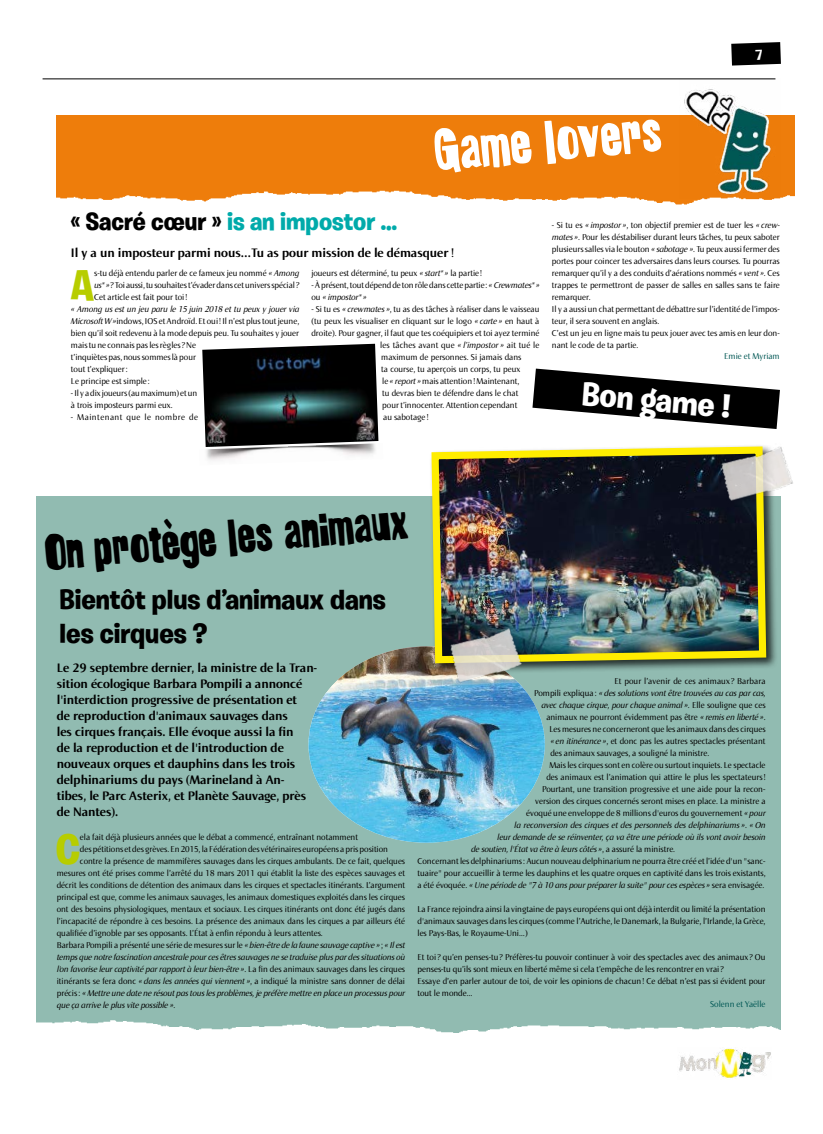
<style>
.page{position:relative;width:823px;height:1134px;background:#fff}
.page>*{position:absolute;margin:0;border:0;box-sizing:border-box;transform-origin:0 0}
.t1{font:700 48px "Grunge";color:#fff}
.t2{font:700 42.7px "Burbank Big";color:#b7cd00}
.t3{font:700 41px "Grunge";color:#000}
.t4{font:700 33px "Burbank Big";color:#fff}
.t5{font:700 28px/33.6px "Burbank Big";color:#000}
.t6{font:700 25px "Burbank Big";color:#0aa}
.t7{font:700 13px/16px "Norma";color:#000}
.t8{font:9px/12px "Norma";color:#000}
.t9{font:italic 9px "Norma";color:#000}
.t10{font:9px "Norma";color:#005754}
.t11{font:9px "Norma";letter-spacing:.05em;color:#000}
.s1{color:#000}
.s2{font-style:italic}
.s3{font-style:normal}
</style>
<div class="page">
<img style="left:679px;top:1058px;width:90px;height:20px">
<img style="left:36px;top:496px;width:743px;height:562px">
<hr style="left:43px;top:78px;width:732px;height:1px;background:#000">
<img style="left:57px;top:116px;width:737px;height:88px">
<img style="left:679px;top:79px;width:101px;height:120px">
<img style="left:202px;top:344px;width:176px;height:99px">
<img style="left:205px;top:443px;width:171px;height:18px">
<svg style="left:532px;top:369px;width:247px;height:60px"></svg>
<img style="left:308px;top:646px;width:236px;height:197px">
<div style="left:429px;top:444px;width:348px;height:231px;background:#000;opacity:.75"></div>
<img style="left:427px;top:444px;width:342px;height:223px">
<img style="left:443px;top:622px;width:80px;height:64px">
<img style="left:714px;top:444px;width:79px;height:61px">
<svg style="left:731px;top:42px;width:49px;height:24px"></svg>
<h1 class="t1" style="left:431px;top:116px;width:229px;rotate:-5deg">Game lovers</h1>
<h3 class="t6" style="left:71px;top:206px;width:327px"><span class="s1">« Sacré cœur »</span> is an impostor …</h3>
<h3 class="t7" style="left:71px;top:245px;width:384px">Il y a un imposteur parmi nous…Tu as pour mission de le démasquer !</h3>
<h2 class="t2" style="left:71px;top:259px;width:25px">A</h2>
<p class="t8" style="left:94px;top:267px;width:206px;text-align:justify">s-tu déjà entendu parler de ce fameux jeu nommé <span class="s2">« Among us* »</span>? Toi aussi, tu souhaites t’évader dans cet univers spécial?<br>Cet article est fait pour toi !</p>
<p class="t8" style="left:71px;top:303px;width:230px"><span class="s2">« Among us est un jeu paru le 15 juin 2018 et tu peux y jouer via Microsoft W»</span>indows, IOS et Androïd. Et oui ! Il n’est plus tout jeune, bien qu’il soit redevenu à la mode depuis peu. Tu souhaites y jouer mais tu ne connais pas les règles? Ne<br>t’inquiètes pas, nous sommes là pour<br>tout t’expliquer:<br>Le principe est simple :</p>
<p class="t8" style="left:71px;top:387px;width:128px">- Il y a dix joueurs (au maximum) et un à trois imposteurs parmi eux.</p>
<p class="t11" style="left:71px;top:412px;width:128px">- Maintenant que le nombre de</p>
<p class="t8" style="left:311px;top:267px;width:172px">joueurs est déterminé, tu peux <span class="s2">« start* »</span> la partie !</p>
<p class="t8" style="left:311px;top:279px;width:229px">- À présent, tout dépend de ton rôle dans cette partie: <span class="s2">« Crewmates* » </span>ou <span class="s2">« impostor* »</span></p>
<p class="t8" style="left:311px;top:303px;width:229px">- Si tu es <span class="s2">« crewmates »</span>, tu as des tâches à réaliser dans le vaisseau</p>
<p class="t8" style="left:311px;top:315px;width:229px">(tu peux les visualiser en cliquant sur le logo <span class="s2">« carte »</span> en haut à</p>
<p class="t8" style="left:311px;top:327px;width:229px">droite). Pour gagner, il faut que tes coéquipiers et toi ayez terminé</p>
<p class="t8" style="left:380px;top:339px;width:160px">les tâches avant que <span class="s2">« l’impostor »</span> ait tué le</p>
<p class="t8" style="left:381px;top:351px;width:142px">maximum de personnes. Si jamais dans</p>
<p class="t8" style="left:381px;top:363px;width:141px">ta course, tu aperçois un corps, tu peux</p>
<p class="t8" style="left:382px;top:375px;width:138px">le <span class="s2">« report »</span> mais attention ! Maintenant,</p>
<p class="t8" style="left:382px;top:387px;width:137px">tu devras bien te défendre dans le chat</p>
<p class="t8" style="left:382px;top:399px;width:136px">pour t’innocenter. Attention cependant</p>
<p class="t8" style="left:383px;top:411px;width:47px">au sabotage !</p>
<p class="t8" style="left:551px;top:219px;width:229px">- Si tu es <span class="s2">« impostor »</span>, ton objectif premier est de tuer les <span class="s2">« crew&shy;mates »</span>. Pour les déstabiliser durant leurs tâches, tu peux saboter plusieurs salles via le bouton <span class="s2">« sabotage »</span>. Tu peux aussi fermer des portes pour coincer tes adversaires dans leurs courses. Tu pourras remarquer qu’il y a des conduits d’aérations nommés <span class="s2">« vent »</span>. Ces trappes te permettront de passer de salles en salles sans te faire remarquer.<br>Il y a aussi un chat permettant de débattre sur l’identité de l’impos&shy;teur, il sera souvent en anglais.<br>C’est un jeu en ligne mais tu peux jouer avec tes amis en leur don&shy;nant le code de ta partie.</p>
<p class="t10" style="left:723px;top:351px;width:57px">Emie et Myriam</p>
<h3 class="t4" style="left:583px;top:373px;width:150px;rotate:5deg">Bon game !</h3>
<h3 class="t3" style="left:42px;top:523px;width:366px;rotate:-5deg">On protège les animaux</h3>
<h3 class="t5" style="left:60px;top:583px;width:327px">Bientôt plus d’animaux dans les cirques ?</h3>
<p class="t7" style="left:57px;top:660px;width:261px">Le 29 septembre dernier, la ministre de la Tran&shy;sition écologique Barbara Pompili a annoncé l'interdiction progressive de présentation et<br>de reproduction d'animaux sauvages dans<br>les cirques français. Elle évoque aussi la fin<br>de la reproduction et de l'introduction de nouveaux orques et dauphins dans les trois delphinariums du pays (Marineland à An&shy;tibes, le Parc Asterix, et Planète Sauvage, près de Nantes).</p>
<h2 class="t2" style="left:56px;top:823px;width:26px">C</h2>
<p class="t8" style="left:80px;top:831px;width:279px">ela fait déjà plusieurs années que le débat a commencé, entraînant notamment</p>
<p class="t8" style="left:80px;top:843px;width:309px">des pétitions et des grèves. En 2015, la Fédération des vétérinaires européens a pris position</p>
<p class="t8" style="left:80px;top:855px;width:326px">contre la présence de mammifères sauvages dans les cirques ambulants. De ce fait, quelques</p>
<p class="t8" style="left:57px;top:867px;width:350px">mesures ont été prises comme l’arrêté du 18 mars 2011 qui établit la liste des espèces sauvages et</p>
<p class="t8" style="left:57px;top:879px;width:349px">décrit les conditions de détention des animaux dans les cirques et spectacles itinérants. L’argument</p>
<p class="t8" style="left:57px;top:891px;width:350px">principal est que, comme les animaux sauvages, les animaux domestiques exploités dans les cirques</p>
<p class="t8" style="left:57px;top:903px;width:350px">ont des besoins physiologiques, mentaux et sociaux. Les cirques itinérants ont donc été jugés dans</p>
<p class="t8" style="left:57px;top:915px;width:349px">l’incapacité de répondre à ces besoins. La présence des animaux dans les cirques a par ailleurs été</p>
<p class="t8" style="left:57px;top:927px;width:267px">qualifiée d’ignoble par ses opposants. L’État à enfin répondu à leurs attentes.</p>
<p class="t8" style="left:57px;top:939px;width:350px">Barbara Pompili a présenté une série de mesures sur le <span class="s2">« bien-être de la faune sauvage captive »</span>; <span class="s2">« Il est</span></p>
<p class="t9" style="left:57px;top:952px;width:349px">temps que notre fascination ancestrale pour ces êtres sauvages ne se traduise plus par des situations où</p>
<p class="t9" style="left:57px;top:964px;width:350px">l'on favorise leur captivité par rapport à leur bien-être »<span class="s3">. La fin des animaux sauvages dans les cirques</span></p>
<p class="t8" style="left:57px;top:975px;width:350px">itinérants se fera donc <span class="s2">« dans les années qui viennent »</span>, a indiqué la ministre sans donner de délai</p>
<p class="t9" style="left:57px;top:988px;width:349px"><span class="s3">précis:</span> « Mettre une date ne résout pas tous les problèmes, je préfère mettre en place un processus pour</p>
<p class="t9" style="left:57px;top:1000px;width:120px">que ça arrive le plus vite possible »<span class="s3">.</span></p>
<p class="t8" style="left:614px;top:675px;width:153px">Et pour l’avenir de ces animaux ? Barbara</p>
<p class="t9" style="left:534px;top:688px;width:232px"><span class="s3">Pompili expliqua :</span> « des solutions vont être trouvées au cas par cas,</p>
<p class="t9" style="left:541px;top:700px;width:225px">avec chaque cirque, pour chaque animal »<span class="s3">. Elle souligne que ces</span></p>
<p class="t8" style="left:546px;top:711px;width:221px">animaux ne pourront évidemment pas être <span class="s2">« remis en liberté »</span>.</p>
<p class="t8" style="left:549px;top:723px;width:217px">Les mesures ne concerneront que les animaux dans des cirques</p>
<p class="t8" style="left:550px;top:735px;width:216px"><span class="s2">« en itinérance »</span>, et donc pas les autres spectacles présentant</p>
<p class="t8" style="left:550px;top:747px;width:160px">des animaux sauvages, a souligné la ministre.</p>
<p class="t8" style="left:549px;top:759px;width:217px">Mais les cirques sont en colère ou surtout inquiets. Le spectacle</p>
<p class="t8" style="left:546px;top:771px;width:220px">des animaux est l’animation qui attire le plus les spectateurs!</p>
<p class="t8" style="left:542px;top:783px;width:224px">Pourtant, une transition progressive et une aide pour la recon-</p>
<p class="t8" style="left:535px;top:795px;width:232px">version des cirques concernés seront mises en place. La ministre a</p>
<p class="t8" style="left:526px;top:807px;width:241px">évoqué une enveloppe de 8 millions d'euros du gouvernement <span class="s2">« pour</span></p>
<p class="t9" style="left:514px;top:820px;width:252px">la reconversion des cirques et des personnels des delphinariums »<span class="s3">.</span> « On</p>
<p class="t9" style="left:497px;top:832px;width:270px">leur demande de se réinventer, ça va être une période où ils vont avoir besoin</p>
<p class="t9" style="left:471px;top:844px;width:205px">de soutien, l'État va être à leurs côtés »<span class="s3">, a assuré la ministre.</span></p>
<p class="t8" style="left:417px;top:855px;width:349px">Concernant les delphinariums: Aucun nouveau delphinarium ne pourra être créé et l’idée d'un "sanc-</p>
<p class="t8" style="left:417px;top:867px;width:349px">tuaire" pour accueillir à terme les dauphins et les quatre orques en captivité dans les trois existants,</p>
<p class="t9" style="left:417px;top:880px;width:348px"><span class="s3">a été évoquée.</span> « Une période de "7 à 10 ans pour préparer la suite" pour ces espèces » <span class="s3">sera envisagée.</span></p>
<p class="t8" style="left:417px;top:903px;width:349px;text-align:justify">La France rejoindra ainsi la vingtaine de pays européens qui ont déjà interdit ou limité la présentation d'animaux sauvages dans les cirques (comme l’Autriche, le Danemark, la Bulgarie, l’Irlande, la Grèce, les Pays-Bas, le Royaume-Uni…)</p>
<p class="t8" style="left:417px;top:951px;width:349px">Et toi? qu’en penses-tu? Préfères-tu pouvoir continuer à voir des spectacles avec des animaux ? Ou penses-tu qu’ils sont mieux en liberté même si cela t’empêche de les rencontrer en vrai?<br>Essaye d’en parler autour de toi, de voir les opinions de chacun! Ce débat n’est pas si évident pour tout le monde…</p>
<p class="t10" style="left:709px;top:999px;width:57px">Solenn et Yaëlle</p>
</div>
